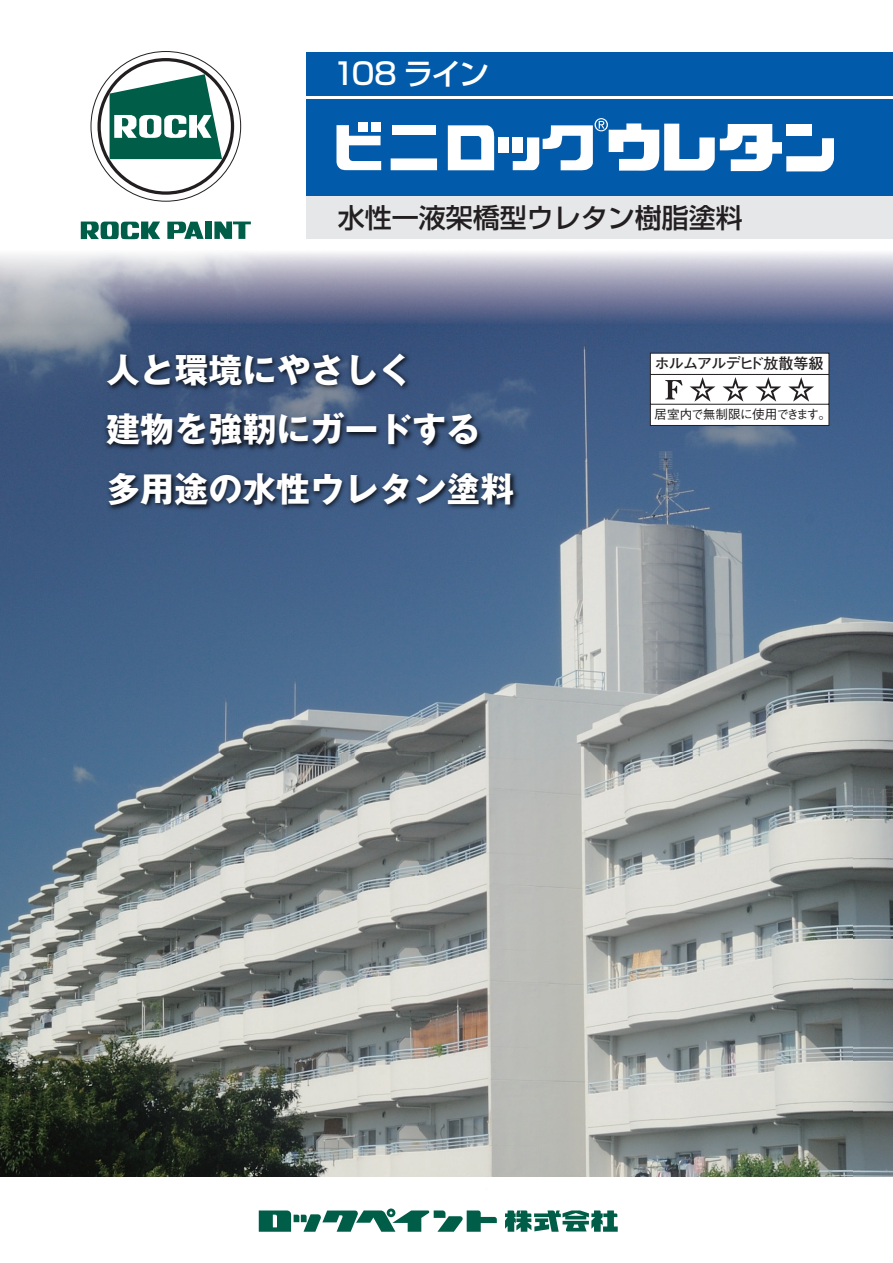
<style>
.page{position:relative;width:893px;height:1263px;background:#fff}
.page>*{position:absolute;margin:0;border:0;box-sizing:border-box;transform-origin:0 0}
.t1{font:700 34.05px/59.4px "Gothic MB101 Pro";color:#fff}
.t2{font:500 30px "Shin Go Pro";letter-spacing:-.07em;color:#fff}
.t3{font:500 27px "Shin Go Pro";color:#231f20}
.t4{font:700 15px "Futo Go B101 Pro";letter-spacing:-.045em;color:#231f20}
.t5{font:500 12.6px "Gothic BBB Pro";letter-spacing:-.05em;color:#231f20}
</style>
<div class="page">
<img style="left:0;top:252px;width:893px;height:925px">
<svg style="left:259px;top:1208px;width:238px;height:24px"></svg>
<svg style="left:505px;top:1210px;width:113px;height:22px"></svg>
<div style="left:306px;top:99px;width:587px;height:98px;background:#015aaa"></div>
<div style="left:358px;top:122px;width:9px;height:10px;background:#fff"></div>
<div style="left:372px;top:122px;width:9px;height:10px;background:#fff"></div>
<svg style="left:336px;top:125px;width:45px;height:45px"></svg>
<div style="left:392px;top:125px;width:44px;height:10px;background:#fff"></div>
<svg style="left:448px;top:125px;width:46px;height:45px"></svg>
<div style="left:499px;top:137px;width:10px;height:16px;background:#fff"></div>
<div style="left:512px;top:137px;width:10px;height:16px;background:#fff"></div>
<div style="left:391px;top:158px;width:46px;height:12px;background:#fff"></div>
<svg style="left:513px;top:118px;width:321px;height:53px"></svg>
<div style="left:306px;top:52px;width:587px;height:45px;background:#015aaa"></div>
<div style="left:306px;top:197px;width:587px;height:42px;background:#e6e7e9"></div>
<svg style="left:167px;top:222px;width:37px;height:17px"></svg>
<div style="left:205px;top:222px;width:7px;height:17px;background:#005e48"></div>
<svg style="left:214px;top:222px;width:37px;height:17px"></svg>
<svg style="left:81px;top:221px;width:79px;height:18px"></svg>
<svg style="left:91px;top:52px;width:150px;height:149px"></svg>
<svg style="left:97px;top:58px;width:137px;height:137px"></svg>
<img style="left:102px;top:347px;width:423px;height:171px">
<svg style="left:650px;top:353px;width:179px;height:73px"></svg>
<p class="t2" style="left:332px;top:49px;width:158px">108 ライン</p>
<p class="t3" style="left:338px;top:195px;width:407px">水性一液架橋型ウレタン樹脂塗料</p>
<p class="t1" style="left:106px;top:336px;width:410px">人と環境にやさしく<br>建物を強靭にガードする多用途の水性ウレタン塗料</p>
<p class="t4" style="left:655px;top:352px;width:170px">ホルムアルデヒド放散等級</p>
<p class="t5" style="left:654px;top:405px;width:178px">居室内で無制限に使用できます。</p>
</div>
